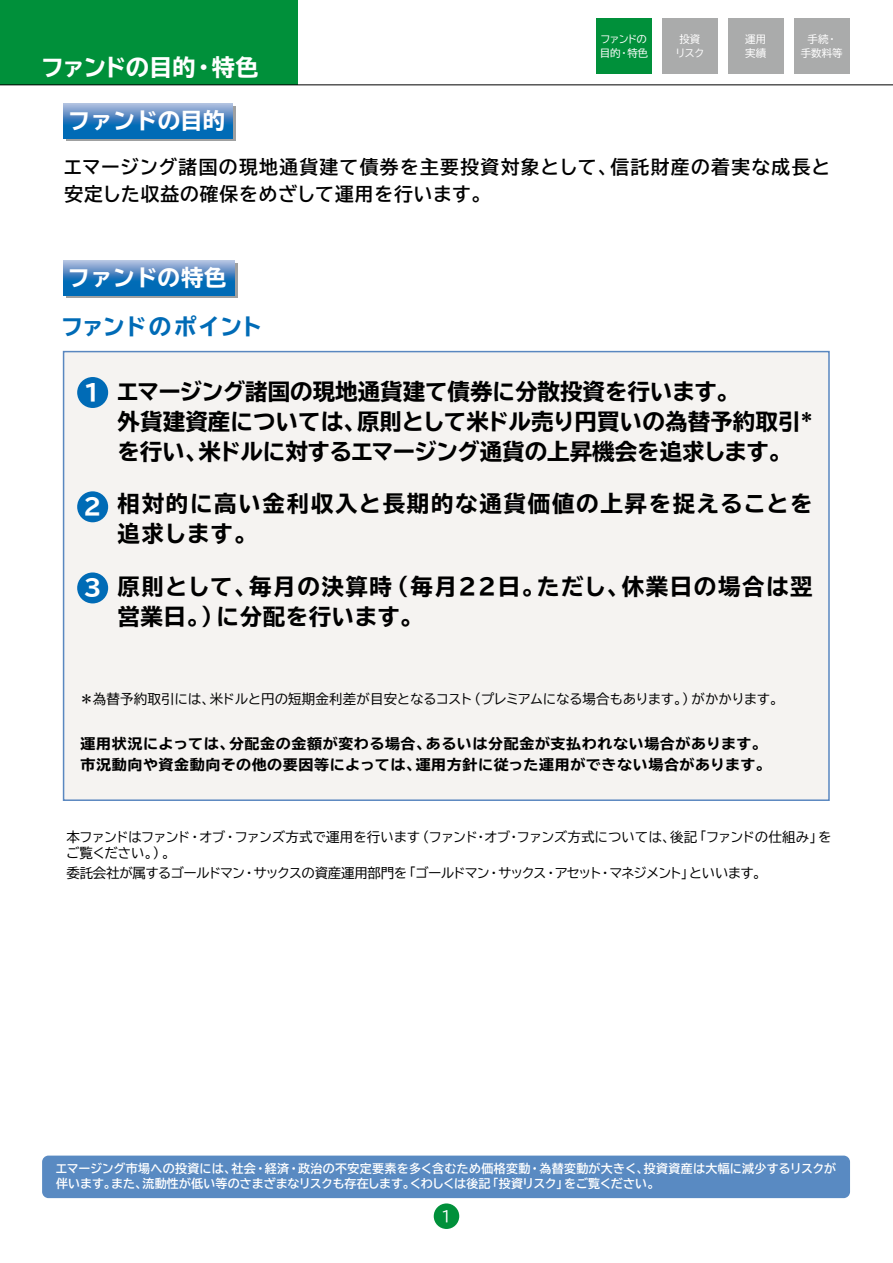
<style>
.page{position:relative;width:893px;height:1263px;background:#fff}
.page>*{position:absolute;margin:0;border:0;box-sizing:border-box;transform-origin:0 0}
.t1{font:700 expanded 23.25px "TBUD Go Std";letter-spacing:-.03em;color:#fff}
.t2{font:700 expanded 22.5px/30px "TBUD Go Std";letter-spacing:.005em;color:#000}
.t3{font:700 expanded 22.5px/30px "TBUD Go Std";letter-spacing:.07em;color:#000}
.t4{font:700 expanded 22.5px/30px "TBUD Go Std";letter-spacing:.075em;color:#000}
.t5{font:700 expanded 22.5px "TBUD Go Std";color:#fff}
.t6{font:700 expanded 22.5px "TBUD Go Std";letter-spacing:-.04em;color:#006bb6}
.t7{font:700 18.75px/27px "TBUD Go Std";letter-spacing:.055em;color:#000}
.t8{font:14.85px "TBUD Go Std";color:#fff}
.t9{font:700 expanded 14.25px/21px "TBUD Go Std";letter-spacing:.04em;color:#000;scale:1.05 1}
.t10{font:13.5px/16.5px "TBUD Go Std";letter-spacing:-.04em;color:#000}
.t11{font:13.5px "TBUD Go Std";letter-spacing:-.065em;color:#000}
.t12{font:13.5px "TBUD Go Std";letter-spacing:-.02em;color:#000}
.t13{font:700 12px/15px "TBUD Go Std";letter-spacing:.015em;color:#fff}
.t14{font:10.5px/13.5px "TBUD Go Std";letter-spacing:-.03em;color:#fff;text-align:center}
.t15{font:10.5px/13.5px "TBUD Go Std";letter-spacing:-.095em;color:#fff}
</style>
<div class="page">
<div style="left:0;top:0;width:297px;height:85px;background:#00903a"></div>
<div style="left:66px;top:106px;width:169px;height:35px;background:linear-gradient(to right,#006bb6,#006bb6)"></div>
<svg style="left:64px;top:104px;width:169px;height:34px"></svg>
<hr style="left:0;top:84px;width:893px;height:1px;background:#000">
<div style="left:434px;top:1203px;width:25px;height:26px;background:#00903a;border-radius:50%"></div>
<div style="left:66px;top:263px;width:171px;height:35px;background:linear-gradient(to right,#006bb6,#006bb6)"></div>
<svg style="left:64px;top:260px;width:171px;height:35px"></svg>
<div style="left:64px;top:352px;width:765px;height:448px;background:#f5f3f1"></div>
<div style="left:63px;top:351px;width:767px;height:450px;border:2px solid #5987c0"></div>
<div style="left:77px;top:491px;width:31px;height:31px;background:#006bb6;border-radius:50%"></div>
<div style="left:77px;top:572px;width:31px;height:31px;background:#006bb6;border-radius:50%"></div>
<div style="left:77px;top:377px;width:31px;height:31px;background:#006bb6;border-radius:50%"></div>
<div style="left:42px;top:1155px;width:808px;height:43px;background:#598ac2;border-radius:6px"></div>
<div style="left:596px;top:19px;width:56px;height:55px;background:#00903a"></div>
<div style="left:662px;top:19px;width:55px;height:55px;background:#aaabab"></div>
<div style="left:728px;top:19px;width:55px;height:55px;background:#aaabab"></div>
<div style="left:794px;top:19px;width:55px;height:55px;background:#aaabab"></div>
<h1 class="t1" style="left:41px;top:54px;width:219px">ファンドの目的・特色</h1>
<h2 class="t5" style="left:68px;top:108px;width:159px">ファンドの目的</h2>
<p class="t15" style="left:600px;top:32px;width:50px">ファンドの目的・特色</p>
<p class="t14" style="left:675px;top:32px;width:31px">投資リスク</p>
<p class="t14" style="left:745px;top:32px;width:22px;text-align:left">運用実績</p>
<p class="t14" style="left:801px;top:32px;width:43px">手続・手数料等</p>
<h3 class="t7" style="left:63px;top:154px;width:768px">エマージング諸国の現地通貨建て債券を主要投資対象として、信託財産の着実な成長と安定した収益の確保をめざして運用を行います。</h3>
<h2 class="t5" style="left:68px;top:265px;width:160px">ファンドの特色</h2>
<h2 class="t6" style="left:61px;top:314px;width:204px">ファンドのポイント</h2>
<h2 class="t5" style="left:84px;top:380px;width:20px">1</h2>
<h2 class="t5" style="left:84px;top:494px;width:20px">2</h2>
<h2 class="t5" style="left:84px;top:575px;width:20px">3</h2>
<h2 class="t2" style="left:116px;top:377px;width:698px">エマージング諸国の現地通貨建て債券に分散投資を行います。<br>外貨建資産については、原則として米ドル売り円買いの為替予約取引<sup>＊</sup>を行い、米ドルに対するエマージング通貨の上昇機会を追求します。</h2>
<h2 class="t4" style="left:117px;top:490px;width:697px">相対的に高い金利収入と長期的な通貨価値の上昇を捉えることを追求します。</h2>
<h2 class="t3" style="left:117px;top:572px;width:697px">原則として、毎月の決算時（毎月22日。ただし、休業日の場合は翌営業日。）に分配を行います。</h2>
<p class="t12" style="left:80px;top:687px;width:705px">＊為替予約取引には、米ドルと円の短期金利差が目安となるコスト（プレミアムになる場合もあります。）がかかります。</p>
<p class="t9" style="left:81px;top:734px;width:659px">運用状況によっては、分配金の金額が変わる場合、あるいは分配金が支払われない場合があります。市況動向や資金動向その他の要因等によっては、運用方針に従った運用ができない場合があります。</p>
<p class="t10" style="left:66px;top:828px;width:767px">本ファンドはファンド・オブ・ファンズ方式で運用を行います（ファンド･オブ･ファンズ方式については、後記「ファンドの仕組み」をご覧ください。）。</p>
<p class="t11" style="left:66px;top:861px;width:702px">委託会社が属するゴールドマン・サックスの資産運用部門を「ゴールドマン・サックス・アセット・マネジメント」といいます。</p>
<p class="t13" style="left:56px;top:1161px;width:782px">エマージング市場への投資には、社会・経済・政治の不安定要素を多く含むため価格変動・為替変動が大きく、投資資産は大幅に減少するリスクが伴います。また、流動性が低い等のさまざまなリスクも存在します。くわしくは後記「投資リスク」をご覧ください。</p>
<p class="t8" style="left:441px;top:1204px;width:13px">1</p>
</div>
